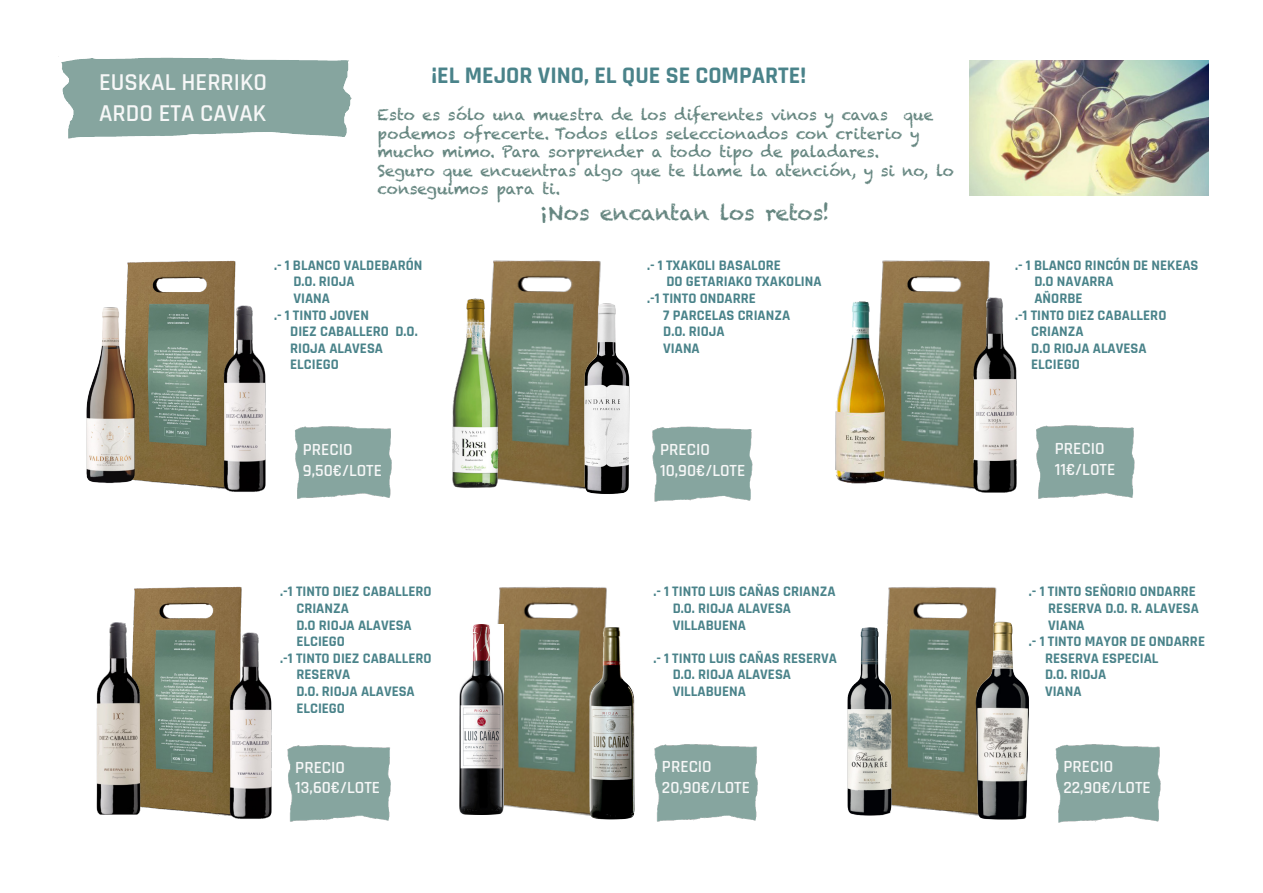
<style>
.page{position:relative;width:1263px;height:893px;background:#fff}
.page>*{position:absolute;margin:0;border:0;box-sizing:border-box;transform-origin:0 0}
.t1{font:600 24.45px "Rajdhani";color:#f6f7f7}
.t2{font:700 24px "Rajdhani";color:#4a838a}
.t3{font:21px "Chalkduster";color:#64857f}
.t4{font:600 17.25px "Rajdhani";color:#f6f7f7}
.t5{font:15.45px/18.6px "Chalkduster";color:#64857f}
.t6{font:700 14.7px "Rajdhani";color:#4a838a}
</style>
<div class="page">
<img style="left:58px;top:56px;width:294px;height:83px">
<img style="left:969px;top:61px;width:240px;height:134px">
<img style="left:126px;top:260px;width:110px;height:229px">
<img style="left:295px;top:426px;width:97px;height:73px">
<img style="left:86px;top:297px;width:54px;height:192px">
<img style="left:213px;top:301px;width:53px;height:191px">
<img style="left:492px;top:260px;width:109px;height:229px">
<img style="left:574px;top:296px;width:56px;height:198px">
<img style="left:452px;top:281px;width:61px;height:208px">
<img style="left:881px;top:260px;width:109px;height:228px">
<img style="left:835px;top:292px;width:59px;height:196px">
<img style="left:958px;top:297px;width:59px;height:196px">
<img style="left:133px;top:586px;width:109px;height:230px">
<img style="left:220px;top:627px;width:52px;height:192px">
<img style="left:464px;top:587px;width:143px;height:229px">
<img style="left:887px;top:587px;width:110px;height:228px">
<img style="left:96px;top:618px;width:51px;height:198px">
<img style="left:459px;top:624px;width:45px;height:190px">
<img style="left:585px;top:620px;width:50px;height:200px">
<img style="left:847px;top:621px;width:50px;height:195px">
<img style="left:969px;top:614px;width:60px;height:206px">
<img style="left:652px;top:426px;width:101px;height:76px">
<img style="left:1036px;top:425px;width:99px;height:74px">
<img style="left:287px;top:745px;width:104px;height:77px">
<img style="left:654px;top:744px;width:104px;height:78px">
<img style="left:1055px;top:744px;width:106px;height:79px">
<p class="t1" style="left:99px;top:68px;width:169px">EUSKAL HERRIKO</p>
<p class="t1" style="left:99px;top:99px;width:169px">ARDO ETA CAVAK</p>
<p class="t2" style="left:432px;top:61px;width:376px">¡EL MEJOR VINO, EL QUE SE COMPARTE!</p>
<p class="t5" style="left:378px;top:105px;width:557px">Esto es sólo una muestra de los diferentes vinos y cavas que podemos ofrecerte. Todos ellos seleccionados con criterio y mucho mimo. Para sorprender a todo tipo de paladares.</p>
<p class="t5" style="left:378px;top:161px;width:578px">Seguro que encuentras algo que te llame la atención, y si no, lo conseguimos para ti.</p>
<p class="t3" style="left:540px;top:200px;width:292px">¡Nos encantan los retos!</p>
<p class="t6" style="left:274px;top:256px;width:150px">.- 1 BLANCO VALDEBARÓN</p>
<p class="t6" style="left:293px;top:273px;width:63px">D.O. RIOJA</p>
<p class="t6" style="left:293px;top:289px;width:38px">VIANA</p>
<p class="t6" style="left:274px;top:306px;width:96px">.- 1 TINTO JOVEN</p>
<p class="t6" style="left:290px;top:323px;width:129px">DIEZ CABALLERO D.O.</p>
<p class="t6" style="left:290px;top:339px;width:94px">RIOJA ALAVESA</p>
<p class="t6" style="left:290px;top:356px;width:50px">ELCIEGO</p>
<p class="t6" style="left:647px;top:256px;width:135px">.- 1 TXAKOLI BASALORE</p>
<p class="t6" style="left:666px;top:273px;width:157px">DO GETARIAKO TXAKOLINA</p>
<p class="t6" style="left:647px;top:289px;width:110px">.-1 TINTO ONDARRE</p>
<p class="t6" style="left:663px;top:306px;width:128px">7 PARCELAS CRIANZA</p>
<p class="t6" style="left:663px;top:323px;width:63px">D.O. RIOJA</p>
<p class="t6" style="left:663px;top:339px;width:38px">VIANA</p>
<p class="t4" style="left:303px;top:439px;width:51px">PRECIO</p>
<p class="t4" style="left:303px;top:460px;width:81px">9,50€/LOTE</p>
<p class="t4" style="left:660px;top:439px;width:51px">PRECIO</p>
<p class="t4" style="left:660px;top:460px;width:87px">10,90€/LOTE</p>
<p class="t6" style="left:280px;top:583px;width:153px">.-1 TINTO DIEZ CABALLERO</p>
<p class="t6" style="left:296px;top:599px;width:54px">CRIANZA</p>
<p class="t6" style="left:296px;top:616px;width:117px">D.O RIOJA ALAVESA</p>
<p class="t6" style="left:296px;top:632px;width:50px">ELCIEGO</p>
<p class="t6" style="left:280px;top:649px;width:153px">.-1 TINTO DIEZ CABALLERO</p>
<p class="t6" style="left:296px;top:666px;width:55px">RESERVA</p>
<p class="t6" style="left:296px;top:682px;width:120px">D.O. RIOJA ALAVESA</p>
<p class="t6" style="left:296px;top:699px;width:50px">ELCIEGO</p>
<p class="t4" style="left:295px;top:757px;width:51px">PRECIO</p>
<p class="t4" style="left:295px;top:778px;width:86px">13,60€/LOTE</p>
<p class="t6" style="left:653px;top:583px;width:184px">.- 1 TINTO LUIS CAÑAS CRIANZA</p>
<p class="t6" style="left:673px;top:599px;width:120px">D.O. RIOJA ALAVESA</p>
<p class="t6" style="left:673px;top:616px;width:75px">VILLABUENA</p>
<p class="t6" style="left:653px;top:649px;width:185px">.- 1 TINTO LUIS CAÑAS RESERVA</p>
<p class="t6" style="left:673px;top:666px;width:120px">D.O. RIOJA ALAVESA</p>
<p class="t6" style="left:673px;top:682px;width:75px">VILLABUENA</p>
<p class="t4" style="left:662px;top:757px;width:51px">PRECIO</p>
<p class="t4" style="left:662px;top:777px;width:90px">20,90€/LOTE</p>
<p class="t6" style="left:1015px;top:256px;width:185px">.- 1 BLANCO RINCÓN DE NEKEAS</p>
<p class="t6" style="left:1034px;top:273px;width:81px">D.O NAVARRA</p>
<p class="t6" style="left:1034px;top:289px;width:50px">AÑORBE</p>
<p class="t6" style="left:1015px;top:306px;width:153px">.-1 TINTO DIEZ CABALLERO</p>
<p class="t6" style="left:1031px;top:323px;width:54px">CRIANZA</p>
<p class="t6" style="left:1031px;top:339px;width:117px">D.O RIOJA ALAVESA</p>
<p class="t6" style="left:1031px;top:356px;width:50px">ELCIEGO</p>
<p class="t4" style="left:1055px;top:438px;width:51px">PRECIO</p>
<p class="t4" style="left:1055px;top:459px;width:62px">11€/LOTE</p>
<p class="t6" style="left:1029px;top:583px;width:168px">.- 1 TINTO SEÑORIO ONDARRE</p>
<p class="t6" style="left:1048px;top:599px;width:152px">RESERVA D.O. R. ALAVESA</p>
<p class="t6" style="left:1048px;top:616px;width:38px">VIANA</p>
<p class="t6" style="left:1029px;top:632px;width:178px">.- 1 TINTO MAYOR DE ONDARRE</p>
<p class="t6" style="left:1045px;top:649px;width:115px">RESERVA ESPECIAL</p>
<p class="t6" style="left:1045px;top:666px;width:63px">D.O. RIOJA</p>
<p class="t6" style="left:1045px;top:682px;width:38px">VIANA</p>
<p class="t4" style="left:1063px;top:757px;width:51px">PRECIO</p>
<p class="t4" style="left:1063px;top:777px;width:89px">22,90€/LOTE</p>
</div>
